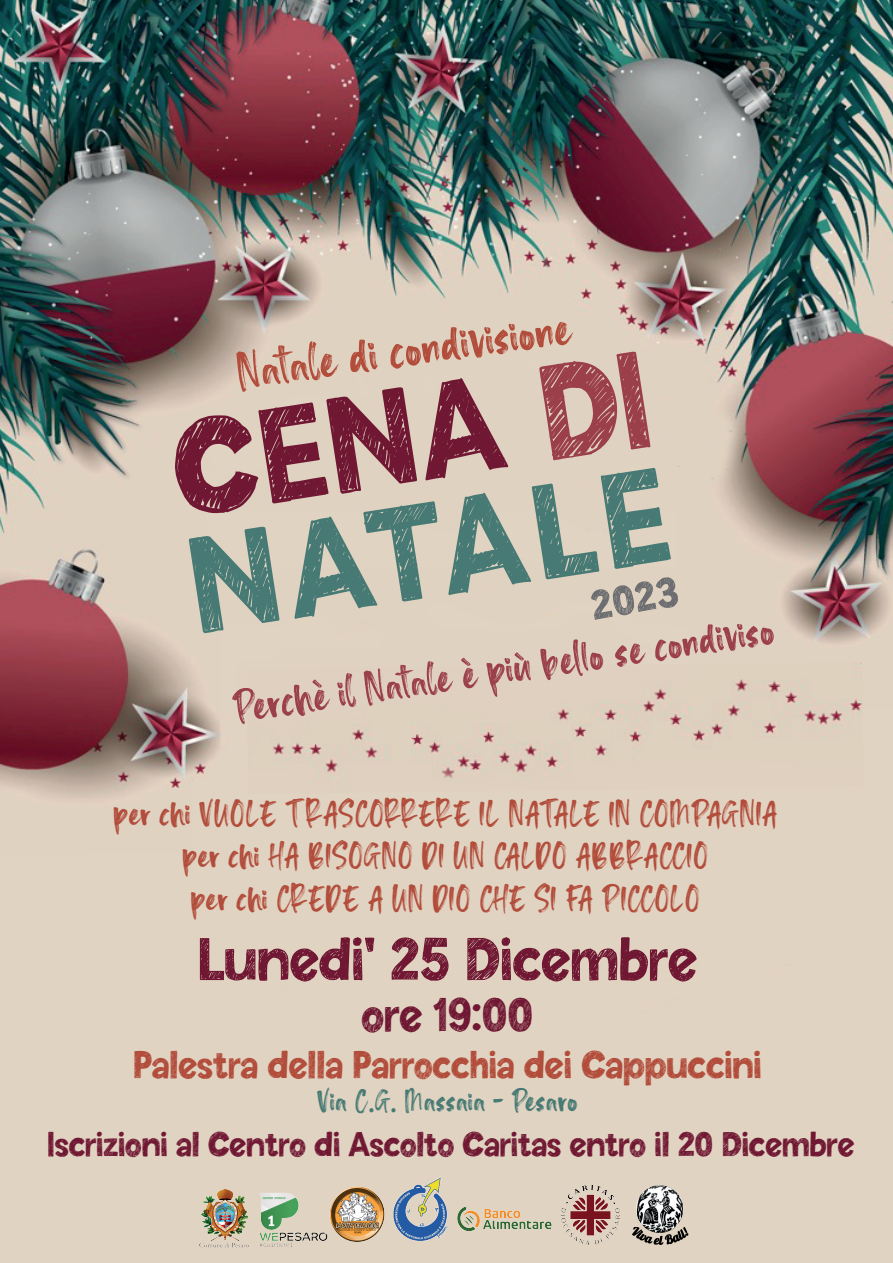
<style>
.page{position:relative;width:893px;height:1263px;background:#fff}
.page>*{position:absolute;margin:0;border:0;box-sizing:border-box;transform-origin:0 0}
.t1{font:59.55px "Butter Cookie";color:#701833}
.t2{font:46.8px "Butter Cookie";color:#701833}
.t3{font:38.25px/42.5px "Blimpspersonaluse";color:#b24c3b;text-align:center}
.t4{font:38.25px "Butter Cookie";color:#b24c3b}
.t5{font:34.05px "Butter Cookie";color:#701833}
.t6{font:34.05px "Blimpspersonaluse";color:#477a74}
.s1{font-family:"Myriad Pro"}
</style>
<div class="page">
<img style="left:0;top:0;width:893px;height:1062px">
<div style="left:267px;top:709px;width:626px;height:163px;background:#e1d3c1"></div>
<div style="left:0;top:1062px;width:893px;height:201px;background:#e1d3c1"></div>
<div style="left:194px;top:778px;width:107px;height:77px;background:#e1d3c1"></div>
<img style="left:247px;top:662px;width:616px;height:117px">
<svg style="left:174px;top:321px;width:601px;height:403px;background:#bfada3"></svg>
<img style="left:561px;top:1185px;width:59px;height:60px">
<img style="left:632px;top:1185px;width:57px;height:60px">
<img style="left:394px;top:1177px;width:54px;height:64px">
<img style="left:259px;top:1193px;width:68px;height:54px">
<img style="left:199px;top:1189px;width:50px;height:59px">
<img style="left:457px;top:1207px;width:95px;height:24px">
<img style="left:327px;top:1186px;width:58px;height:56px">
<p class="t3" style="left:113px;top:789px;width:666px">per chi VUOLE T RASCORRERE IL NATALE IN COMPAGNIA per chi HA BISOGNO DI UN CALDO ABBRACCIO<br>per chi CREDE A UN DIO CHE SI FA PICCOLO</p>
<h1 class="t1" style="left:198px;top:932px;width:501px">Lunedi' 25 Dicembre</h1>
<p class="t2" style="left:362px;top:993px;width:173px">ore 19:00</p>
<p class="t4" style="left:133px;top:1047px;width:630px">Palestra della Parrocchia dei Cappuccini</p>
<p class="t6" style="left:317px;top:1075px;width:263px">Via C<span class="s1">.</span>G<span class="s1">.</span> Massaia Pesaro</p>
<p class="t5" style="left:47px;top:1129px;width:809px">Iscrizioni al Centro di Ascolto Caritas entro il 20 Dicembre</p>
</div>
